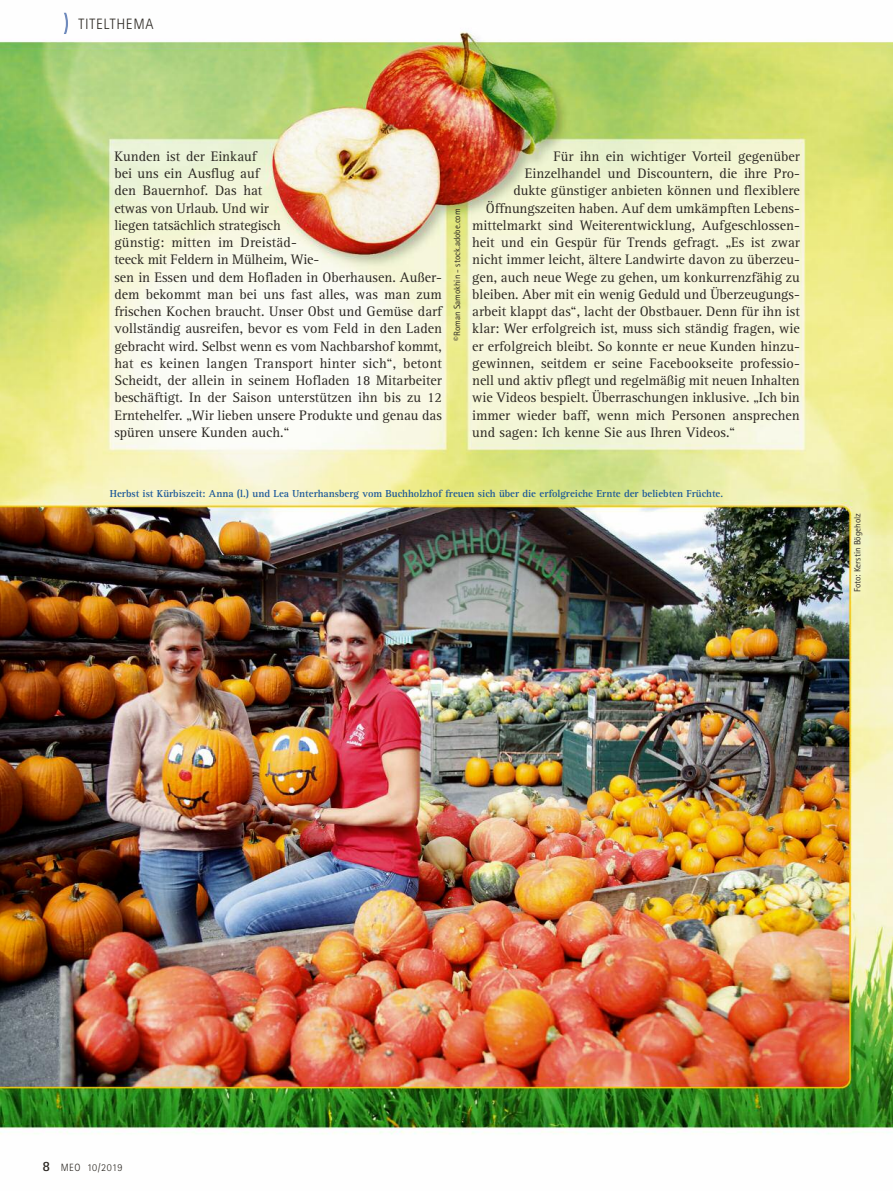
<style>
.page{position:relative;width:893px;height:1191px;background:#fff}
.page>*{position:absolute;margin:0;border:0;box-sizing:border-box;transform-origin:0 0}
.t1{font:300 15px "Agfa Rotis Sans Serif";letter-spacing:.05em;color:#2b2722}
.t2{font:14.25px/17.2px "Agfa Rotis Serif";color:#2b2722}
.t3{font:700 10.5px "Agfa Rotis Serif";color:#195698}
.t4{font:300 10.5px "Agfa Rotis Sans Serif";letter-spacing:.05em;color:#2b2722}
.t5{font:9px "Agfa Rotis Sans Serif";color:#2b2722}
.s1{font-weight:700;font-size:14.25px}
</style>
<div class="page">
<img style="left:0;top:12px;width:893px;height:1122px">
<svg style="left:64px;top:13px;width:4px;height:21px"></svg>
<p class="t1" style="left:79px;top:15px;width:77px">TITELTHEMA</p>
<p class="t2" style="left:114px;top:147px;width:329px">Kunden ist der Einkauf<br>bei uns ein Ausflug auf<br>den Bauernhof. Das hat<br>etwas von Urlaub. Und wir<br>liegen tatsächlich strategisch<br>günstig: mitten im Dreistäd-<br>teeck mit Feldern in Mülheim, Wie-<br>sen in Essen und dem Hofladen in Oberhausen. Außer&shy;dem bekommt man bei uns fast alles, was man zum frischen Kochen braucht. Unser Obst und Gemüse darf vollständig ausreifen, bevor es vom Feld in den Laden gebracht wird. Selbst wenn es vom Nachbarshof kommt, hat es keinen langen Transport hinter sich“, betont Scheidt, der allein in seinem Hofladen 18 Mitarbeiter beschäftigt. In der Saison unterstützen ihn bis zu 12<br>Erntehelfer. „Wir lieben unsere Produkte und genau das spüren unsere Kunden auch.“</p>
<p class="t2" style="left:554px;top:147px;width:248px">Für ihn ein wichtiger Vorteil gegenüber</p>
<p class="t2" style="left:525px;top:164px;width:277px">Einzelhandel und Discountern, die ihre Pro-</p>
<p class="t2" style="left:513px;top:182px;width:288px">dukte günstiger anbieten können und flexiblere</p>
<p class="t2" style="left:486px;top:199px;width:315px">Öffnungszeiten haben. Auf dem umkämpften Lebens-</p>
<p class="t2" style="left:472px;top:216px;width:329px">mittelmarkt sind Weiterentwicklung, Aufgeschlossen-</p>
<p class="t2" style="left:472px;top:233px;width:329px">heit und ein Gespür für Trends gefragt. „Es ist zwar</p>
<p class="t2" style="left:472px;top:251px;width:329px">nicht immer leicht, ältere Landwirte davon zu überzeu-</p>
<p class="t2" style="left:472px;top:268px;width:329px">gen, auch neue Wege zu gehen, um konkurrenzfähig zu</p>
<p class="t2" style="left:472px;top:285px;width:329px">bleiben. Aber mit ein wenig Geduld und Überzeugungs-</p>
<p class="t2" style="left:472px;top:302px;width:329px">arbeit klappt das“, lacht der Obstbauer. Denn für ihn ist</p>
<p class="t2" style="left:472px;top:320px;width:329px">klar: Wer erfolgreich ist, muss sich ständig fragen, wie</p>
<p class="t2" style="left:472px;top:337px;width:329px">er erfolgreich bleibt. So konnte er neue Kunden hinzu-</p>
<p class="t2" style="left:472px;top:354px;width:329px">gewinnen, seitdem er seine Facebookseite professio-</p>
<p class="t2" style="left:472px;top:371px;width:329px">nell und aktiv pflegt und regelmäßig mit neuen Inhalten</p>
<p class="t2" style="left:472px;top:389px;width:329px">wie Videos bespielt. Überraschungen inklusive. „Ich bin</p>
<p class="t2" style="left:472px;top:406px;width:329px">immer wieder baff, wenn mich Personen ansprechen</p>
<p class="t2" style="left:472px;top:423px;width:265px">und sagen: Ich kenne Sie aus Ihren Videos.“</p>
<p class="t5" style="left:452px;top:341px;width:134px;rotate:-90deg">©Roman Samokhin - stock.adobe.com</p>
<p class="t3" style="left:110px;top:487px;width:615px">Herbst ist Kürbiszeit: Anna (l.) und Lea Unterhansberg vom Buchholzhof freuen sich über die erfolgreiche Ernte der beliebten Früchte.</p>
<p class="t5" style="left:852px;top:592px;width:80px;rotate:-90deg">Foto: Kerstin Bögeholz</p>
<p class="t4" style="left:43px;top:1161px;width:82px"><span class="s1">8</span> MEO 10/2019</p>
</div>
